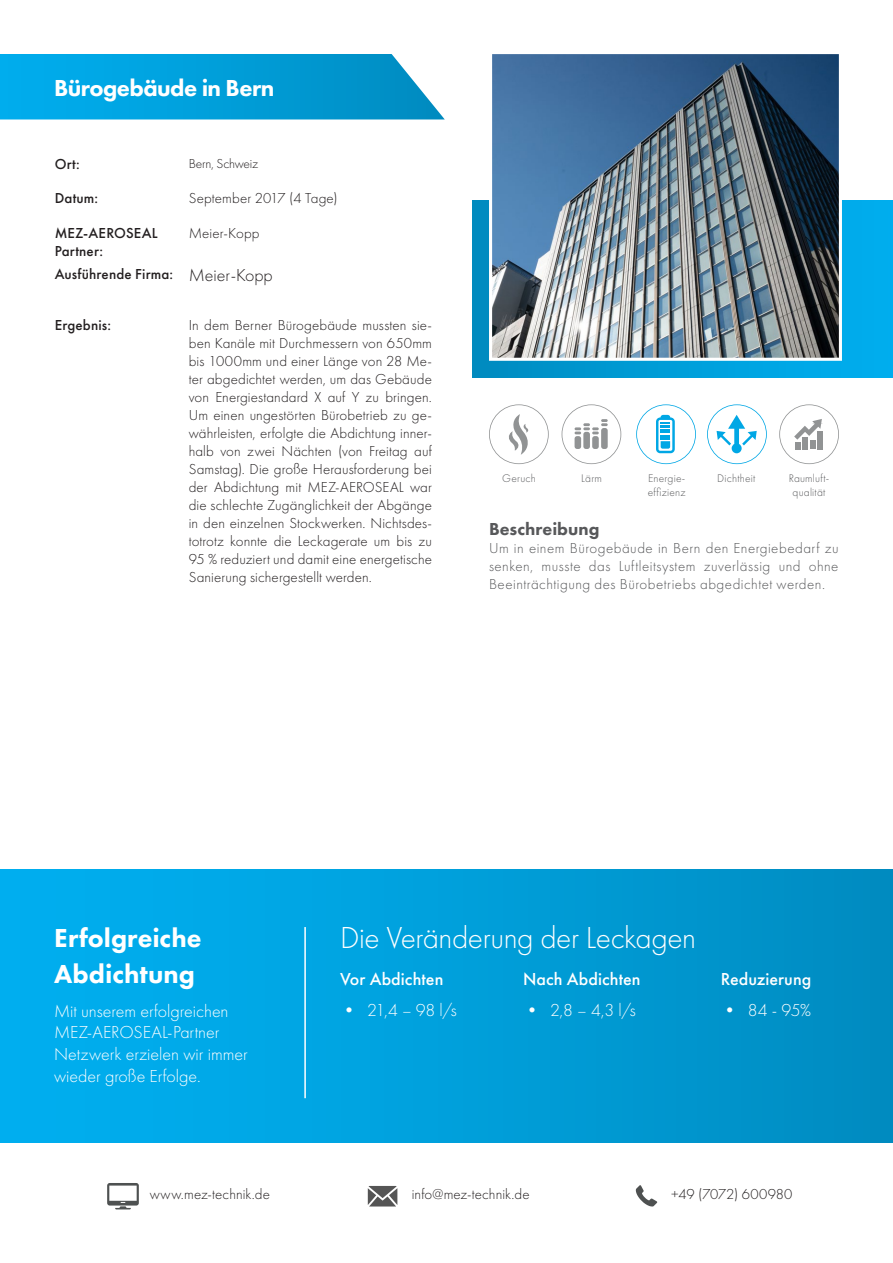
<style>
.page{position:relative;width:893px;height:1263px;background:#fff}
.page>*{position:absolute;margin:0;border:0;box-sizing:border-box;transform-origin:0 0}
.t1{font:300 31.5px "Futura PT";letter-spacing:-.015em;color:#fff}
.t2{font:800 27px/36px "Futura PT";color:#fff}
.t3{font:800 24px "Futura PT";letter-spacing:-.025em;color:#fff}
.t4{font:300 18px/21.6px "Futura PT";color:#fff}
.t5{font:500 18px "Futura PT";letter-spacing:.005em;color:#fff}
.t6{font:800 18px "Futura PT";letter-spacing:.005em;color:#57585a}
.t7{font:300 15px/18px "Futura PT";letter-spacing:.005em;color:#231f20;text-align:justify}
.t8{font:300 15px/18px "Futura PT";letter-spacing:.03em;color:#57585a;text-align:justify}
.t9{font:500 15px/18px "Futura PT";letter-spacing:.01em;color:#231f20}
.t10{font:300 13.5px "Futura PT";letter-spacing:-.015em;color:#231f20}
.t11{font:300 11.4px/13.8px "Futura PT";letter-spacing:.015em;color:#57585a}
.s1{font-weight:300;font-size:18px}
</style>
<div class="page">
<svg style="left:0;top:54px;width:445px;height:65px;background:#0fa4db"></svg>
<div style="left:0;top:870px;width:893px;height:273px;background:linear-gradient(to right,#00b1f3,#008dc2)"></div>
<hr style="left:304px;top:927px;width:2px;height:171px;background:#fff">
<svg style="left:489px;top:404px;width:60px;height:60px"></svg>
<svg style="left:636px;top:404px;width:60px;height:60px"></svg>
<svg style="left:562px;top:404px;width:59px;height:60px"></svg>
<svg style="left:707px;top:404px;width:60px;height:60px"></svg>
<svg style="left:779px;top:404px;width:60px;height:60px"></svg>
<div style="left:472px;top:200px;width:421px;height:178px;background:linear-gradient(to right,#008cc0,#00b0f1)"></div>
<img style="left:493px;top:55px;width:345px;height:302px">
<div style="left:489px;top:51px;width:353px;height:310px;border:3px solid #fff"></div>
<svg style="left:107px;top:1183px;width:32px;height:26px"></svg>
<svg style="left:636px;top:1185px;width:21px;height:21px"></svg>
<svg style="left:368px;top:1186px;width:29px;height:20px"></svg>
<h3 class="t3" style="left:54px;top:73px;width:222px">Bürogebäude in Bern</h3>
<p class="t9" style="left:55px;top:155px;width:27px">Ort:</p>
<p class="t10" style="left:189px;top:156px;width:71px">Bern, Schweiz</p>
<p class="t9" style="left:55px;top:189px;width:45px">Datum:</p>
<p class="t7" style="left:189px;top:190px;width:151px">September 2017 (4 Tage)</p>
<p class="t9" style="left:55px;top:224px;width:105px">MEZ-AEROSEAL<br>Partner:</p>
<p class="t7" style="left:189px;top:224px;width:72px">Meier-Kopp</p>
<p class="t9" style="left:55px;top:265px;width:220px">Ausführende Firma: <span class="s1">Meier-Kopp</span></p>
<p class="t9" style="left:55px;top:316px;width:58px">Ergebnis:</p>
<p class="t7" style="left:189px;top:316px;width:245px">In dem Berner Bürogebäude mussten sie&shy;ben Kanäle mit Durchmessern von 650mm bis 1000mm und einer Länge von 28 Me&shy;ter abgedichtet werden, um das Gebäude von Energiestandard X auf Y zu bringen.<br>Um einen ungestörten Bürobetrieb zu ge&shy;währleisten, erfolgte die Abdichtung inner&shy;halb von zwei Nächten (von Freitag auf Samstag). Die große Herausforderung bei der Abdichtung mit MEZ-AEROSEAL war die schlechte Zugänglichkeit der Abgänge in den einzelnen Stockwerken. Nichtsdes&shy;totrotz konnte die Leckagerate um bis zu 95 % reduziert und damit eine energetische Sanierung sichergestellt werden.</p>
<p class="t11" style="left:581px;top:471px;width:22px">Lärm</p>
<p class="t11" style="left:717px;top:471px;width:40px">Dichtheit</p>
<p class="t11" style="left:789px;top:471px;width:42px;text-align:center">Raumluft&shy;qualität</p>
<p class="t6" style="left:489px;top:518px;width:112px">Beschreibung</p>
<p class="t8" style="left:489px;top:540px;width:351px">Um in einem Bürogebäude in Bern den Energiebedarf zu senken, musste das Luftleitsystem zuverlässig und ohne Beeinträchtigung des Bürobetriebs abgedichtet werden.</p>
<p class="t11" style="left:502px;top:471px;width:35px">Geruch</p>
<p class="t11" style="left:648px;top:471px;width:39px">Energie&shy;effizienz</p>
<h2 class="t2" style="left:54px;top:920px;width:149px">Erfolgreiche<br>Abdichtung</h2>
<h1 class="t1" style="left:340px;top:919px;width:357px">Die Veränderung der Leckagen</h1>
<p class="t5" style="left:340px;top:968px;width:105px">Vor Abdichten</p>
<p class="t4" style="left:340px;top:999px;width:118px">• 21,4 – 98 l/s</p>
<p class="t5" style="left:523px;top:968px;width:119px">Nach Abdichten</p>
<p class="t4" style="left:523px;top:999px;width:114px">• 2,8 – 4,3 l/s</p>
<p class="t4" style="left:54px;top:1000px;width:195px">Mit unserem erfolgreichen<br>MEZ-AEROSEAL-Partner<br>Netzwerk erzielen wir immer wieder große Erfolge.</p>
<p class="t5" style="left:721px;top:968px;width:92px">Reduzierung</p>
<p class="t4" style="left:721px;top:999px;width:92px">• 84 - 95%</p>
<p class="t7" style="left:150px;top:1185px;width:122px">www.mez-technik.de</p>
<p class="t7" style="left:412px;top:1185px;width:119px">info@mez-technik.de</p>
<p class="t7" style="left:671px;top:1185px;width:123px">+49 (7072) 600980</p>
</div>
